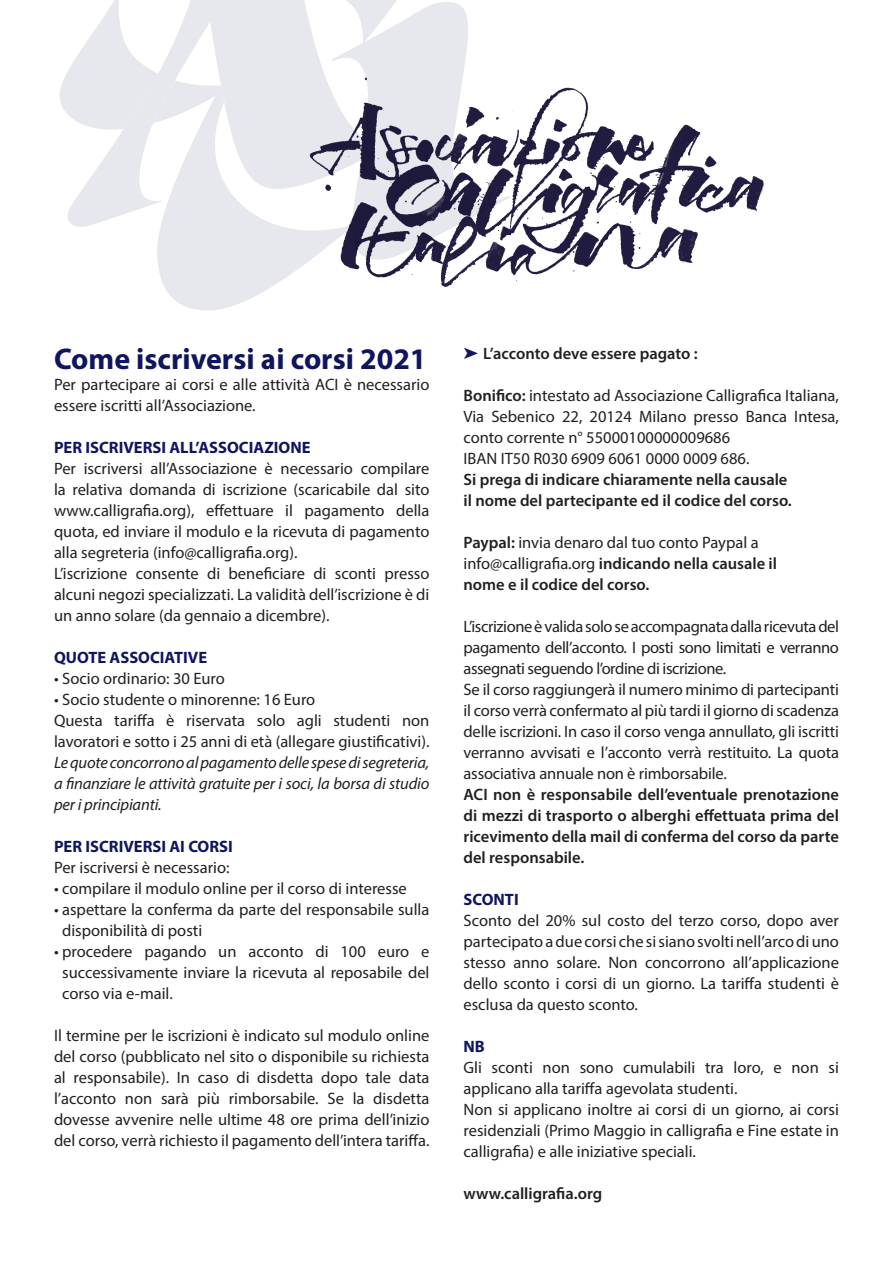
<style>
.page{position:relative;width:893px;height:1263px;background:#fff}
.page>*{position:absolute;margin:0;border:0;box-sizing:border-box;transform-origin:0 0}
.t1{font:700 30px "Myriad Pro";color:#0f165f}
.t2{font:16.5px/21px "Myriad Pro";color:#231f20;text-align:justify}
.t3{font:600 16.5px/21px "Myriad Pro";color:#231f20;text-align:justify}
.t4{font:italic 16.5px/21px "Myriad Pro";letter-spacing:-.01em;color:#231f20;text-align:justify}
.t5{font:700 16.5px "Myriad Pro";color:#0f165f}
.s1{color:#0f165f}
.s2{font-weight:600}
.s3{font-weight:400}
</style>
<div class="page">
<div style="left:426px;top:2px;width:42px;height:60px;background:#e7e7ee"></div>
<svg style="left:59px;top:0;width:367px;height:310px"></svg>
<img style="left:271px;top:62px;width:494px;height:248px">
<p class="t1" style="left:54px;top:339px;width:374px">Come iscriversi ai corsi 2021</p>
<p class="t2" style="left:54px;top:374px;width:377px">Per partecipare ai corsi e alle attività ACI è necessario essere iscritti all’Associazione.</p>
<p class="t5" style="left:54px;top:437px;width:258px">PER ISCRIVERSI ALL’ASSOCIAZIONE</p>
<p class="t2" style="left:54px;top:458px;width:377px">Per iscriversi all’Associazione è necessario compilare la relativa domanda di iscrizione (scaricabile dal sito www.calligrafia.org), effettuare il pagamento della quota, ed inviare il modulo e la ricevuta di pagamento alla segreteria (info@calligrafia.org).</p>
<p class="t2" style="left:54px;top:563px;width:377px">L’iscrizione consente di beneficiare di sconti presso alcuni negozi specializzati. La validità dell’iscrizione è di un anno solare (da gennaio a dicembre).</p>
<p class="t5" style="left:54px;top:647px;width:155px">QUOTE ASSOCIATIVE</p>
<p class="t2" style="left:54px;top:668px;width:172px">• Socio ordinario: 30 Euro</p>
<p class="t2" style="left:54px;top:689px;width:263px">• Socio studente o minorenne: 16 Euro</p>
<p class="t2" style="left:54px;top:710px;width:377px">Questa tariffa è riservata solo agli studenti non lavoratori e sotto i 25 anni di età (allegare giustificativi).</p>
<p class="t4" style="left:54px;top:752px;width:377px">Le quote concorrono al pagamento delle spese di segreteria, a finanziare le attività gratuite per i soci, la borsa di studio per i principianti.</p>
<p class="t5" style="left:54px;top:836px;width:180px">PER ISCRIVERSI AI CORSI</p>
<p class="t2" style="left:54px;top:857px;width:177px">Per iscriversi è necessario:</p>
<p class="t2" style="left:54px;top:878px;width:354px">• compilare il modulo online per il corso di interesse</p>
<p class="t2" style="left:62px;top:899px;width:369px;text-indent:-8px">• aspettare la conferma da parte del responsabile sulla disponibilità di posti</p>
<p class="t2" style="left:62px;top:941px;width:369px;text-indent:-8px">• procedere pagando un acconto di 100 euro e successivamente inviare la ricevuta al reposabile del corso via e-mail.</p>
<p class="t2" style="left:54px;top:1025px;width:377px">Il termine per le iscrizioni è indicato sul modulo online del corso (pubblicato nel sito o disponibile su richiesta al responsabile). In caso di disdetta dopo tale data l’acconto non sarà più rimborsabile. Se la disdetta dovesse avvenire nelle ultime 48 ore prima dell’inizio del corso, verrà richiesto il pagamento dell’intera tariffa.</p>
<p class="t3" style="left:463px;top:343px;width:236px"><span class="s1">➤</span> L’acconto deve essere pagato :</p>
<p class="t2" style="left:463px;top:385px;width:377px"><span class="s2">Bonifico:</span> intestato ad Associazione Calligrafica Italiana,</p>
<p class="t2" style="left:463px;top:406px;width:377px">Via Sebenico 22, 20124 Milano presso Banca Intesa, conto corrente n° 55000100000009686</p>
<p class="t2" style="left:463px;top:448px;width:287px">IBAN IT50 R030 6909 6061 0000 0009 686.</p>
<p class="t3" style="left:463px;top:469px;width:325px">Si prega di indicare chiaramente nella causale</p>
<p class="t3" style="left:463px;top:490px;width:330px">il nome del partecipante ed il codice del corso.</p>
<p class="t2" style="left:463px;top:532px;width:297px"><span class="s2">Paypal:</span> invia denaro dal tuo conto Paypal a</p>
<p class="t3" style="left:463px;top:553px;width:315px"><span class="s3">info@calligrafia.org</span> indicando nella causale il</p>
<p class="t3" style="left:463px;top:574px;width:187px">nome e il codice del corso.</p>
<p class="t2" style="left:463px;top:616px;width:377px">L’iscrizione è valida solo se accompagnata dalla ricevuta del pagamento dell’acconto. I posti sono limitati e verranno assegnati seguendo l’ordine di iscrizione.</p>
<p class="t2" style="left:463px;top:679px;width:377px">Se il corso raggiungerà il numero minimo di partecipanti il corso verrà confermato al più tardi il giorno di scadenza delle iscrizioni. In caso il corso venga annullato, gli iscritti verranno avvisati e l’acconto verrà restituito. La quota associativa annuale non è rimborsabile.</p>
<p class="t3" style="left:463px;top:784px;width:377px">ACI non è responsabile dell’eventuale prenotazione di mezzi di trasporto o alberghi effettuata prima del ricevimento della mail di conferma del corso da parte del responsabile.</p>
<p class="t5" style="left:463px;top:889px;width:57px">SCONTI</p>
<p class="t2" style="left:463px;top:910px;width:377px">Sconto del 20% sul costo del terzo corso, dopo aver partecipato a due corsi che si siano svolti nell’arco di uno stesso anno solare. Non concorrono all’applicazione dello sconto i corsi di un giorno. La tariffa studenti è esclusa da questo sconto.</p>
<p class="t5" style="left:463px;top:1036px;width:23px">NB</p>
<p class="t2" style="left:463px;top:1057px;width:377px">Gli sconti non sono cumulabili tra loro, e non si applicano alla tariffa agevolata studenti.</p>
<p class="t2" style="left:463px;top:1099px;width:377px">Non si applicano inoltre ai corsi di un giorno, ai corsi residenziali (Primo Maggio in calligrafia e Fine estate in calligrafia) e alle iniziative speciali.</p>
<p class="t3" style="left:463px;top:1183px;width:140px">www.calligrafia.org</p>
</div>
